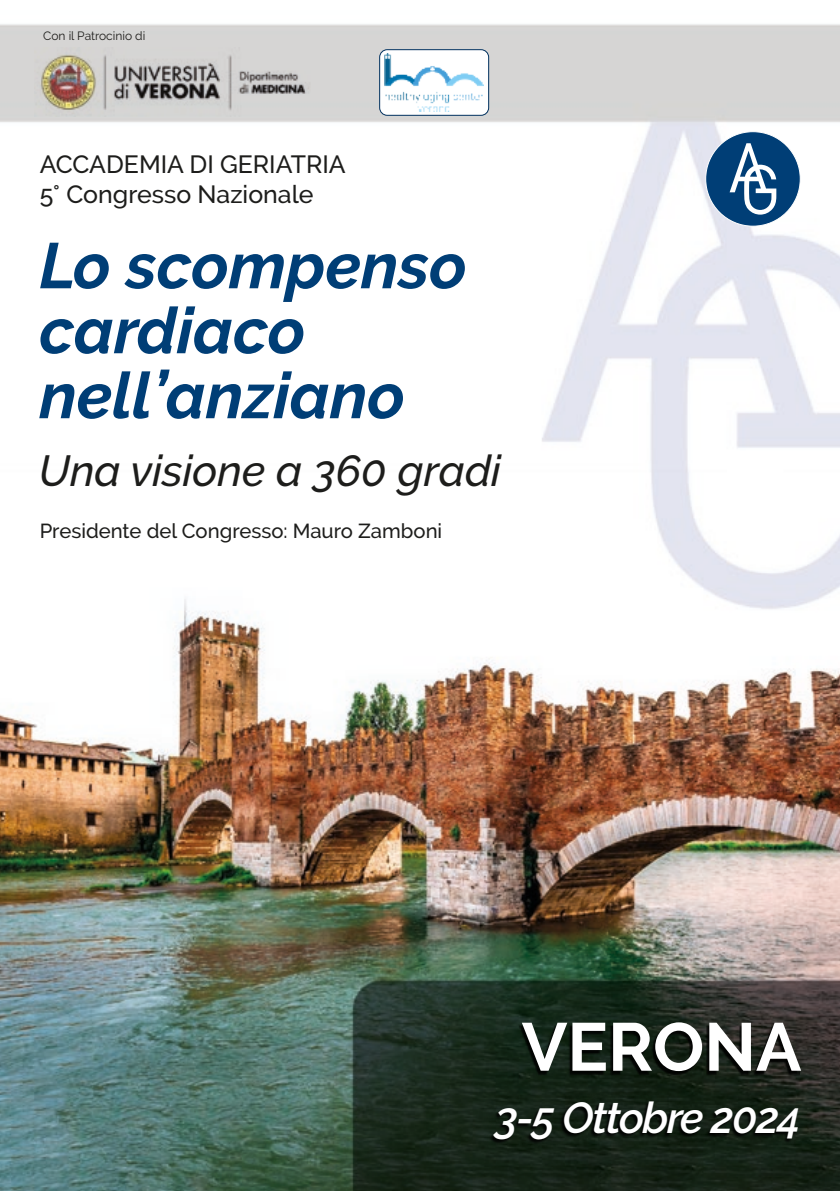
<style>
.page{position:relative;width:840px;height:1191px;background:#fff}
.page>*{position:absolute;margin:0;border:0;box-sizing:border-box;transform-origin:0 0}
.t1{font:700 67.6px "Raleway";color:#fff}
.t2{font:italic 700 64.2px/65px "Raleway";color:#003e76}
.t3{font:italic 500 43.2px "Raleway";color:#1d1d1b}
.t4{font:italic 600 43.2px "Raleway";letter-spacing:-.04em;color:#fff}
.t5{font:500 24.8px/29.8px "Raleway";color:#1d1d1b}
.t6{font:500 20.2px "Raleway";color:#1d1d1b}
.t7{font:12px "Raleway";color:#1d1d1b}
</style>
<div class="page">
<img style="left:0;top:24px;width:839px;height:1167px">
<img style="left:34px;top:48px;width:277px;height:69px">
<div style="left:379px;top:50px;width:109px;height:65px;background:#fff;border-radius:8px"></div>
<div style="left:379px;top:49px;width:109px;height:66px;border:1px solid #00305e;border-radius:8px"></div>
<img style="left:384px;top:53px;width:99px;height:59px">
<div style="left:705px;top:132px;width:94px;height:94px;background:#003e76;border-radius:50%"></div>
<svg style="left:729px;top:143px;width:46px;height:72px"></svg>
<img style="left:518px;top:1014px;width:281px;height:76px">
<img style="left:487px;top:1094px;width:314px;height:54px">
<p class="t7" style="left:43px;top:29px;width:104px">Con il Patrocinio di</p>
<p class="t5" style="left:40px;top:149px;width:307px">ACCADEMIA DI GERIATRIA<br>5° Congresso Nazionale</p>
<h2 class="t2" style="left:39px;top:233px;width:428px">Lo scompenso cardiaco nell’anziano</h2>
<h3 class="t3" style="left:39px;top:446px;width:463px">Una visione a 360 gradi</h3>
<p class="t6" style="left:40px;top:519px;width:404px">Presidente del Congresso: Mauro Zamboni</p>
<h1 class="t1" style="left:521px;top:1008px;width:281px">VERONA</h1>
<h3 class="t4" style="left:495px;top:1092px;width:307px">3-5 Ottobre 2024</h3>
</div>
